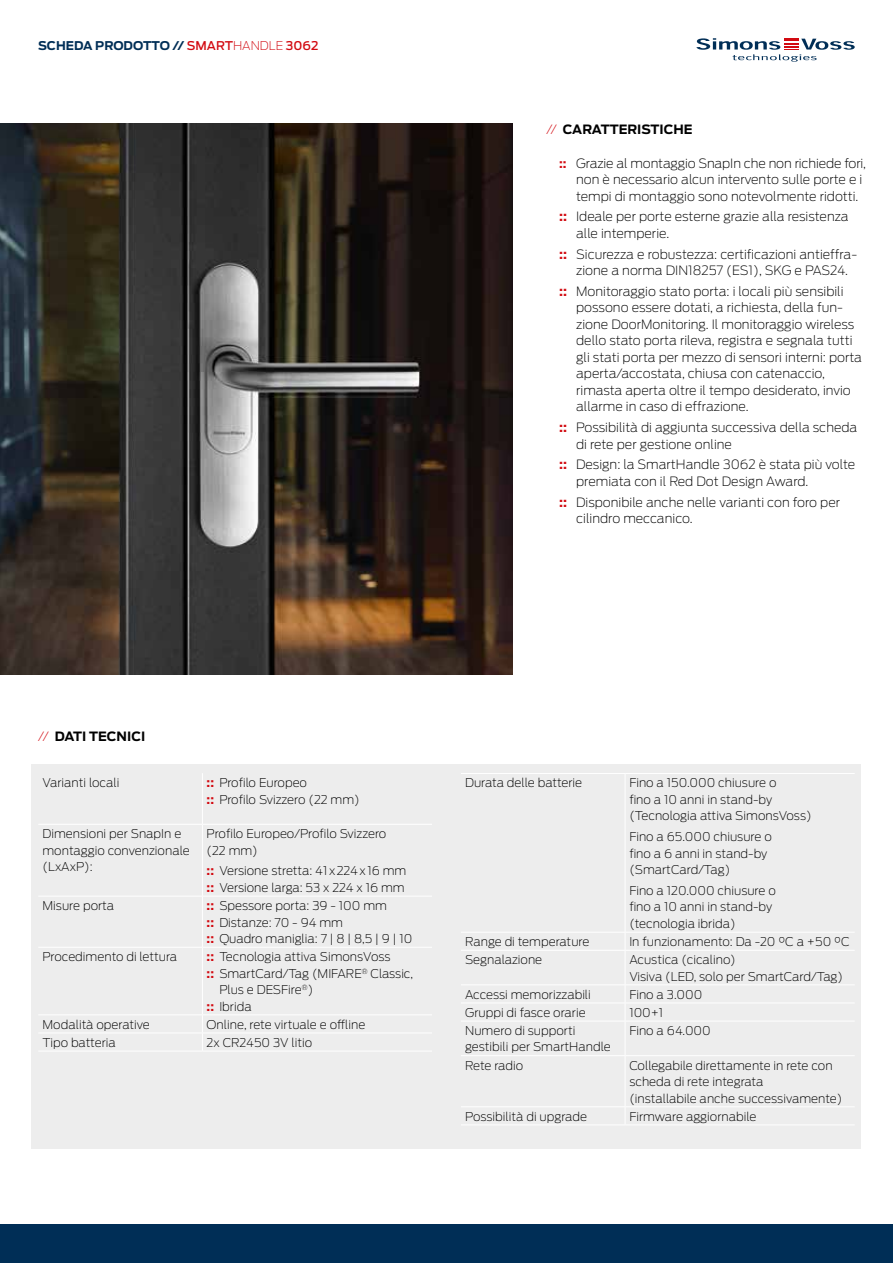
<style>
.page{position:relative;width:893px;height:1263px;background:#fff}
.page>*{position:absolute;margin:0;border:0;box-sizing:border-box;transform-origin:0 0}
.t1{font:200 12.75px/16.5px "Antenna";color:#000}
.t2{font:700 12.75px "Antenna";color:#000}
.t3{font:200 12px/16.5px "Antenna";color:#000}
.t4{font:700 12px "Antenna";color:#002e56}
.s1{font-weight:500;color:#d20a11}
.s2{font-weight:200;color:#d20a11}
.s3{font-weight:700;font-size:12px;color:#d20a11}
.s4{font-weight:700;color:#d20a11}
</style>
<div class="page">
<div style="left:31px;top:765px;width:830px;height:384px;background:#ededed"></div>
<hr style="left:38px;top:824px;width:164px;height:1px;background:#fff">
<hr style="left:202px;top:824px;width:230px;height:1px;background:#fff">
<hr style="left:38px;top:896px;width:164px;height:1px;background:#fff">
<hr style="left:202px;top:896px;width:230px;height:1px;background:#fff">
<hr style="left:38px;top:947px;width:164px;height:1px;background:#fff">
<hr style="left:202px;top:947px;width:230px;height:1px;background:#fff">
<hr style="left:38px;top:1014px;width:164px;height:1px;background:#fff">
<hr style="left:202px;top:1014px;width:230px;height:1px;background:#fff">
<hr style="left:38px;top:1032px;width:164px;height:1px;background:#fff">
<hr style="left:202px;top:1032px;width:230px;height:1px;background:#fff">
<hr style="left:38px;top:1051px;width:164px;height:1px;background:#fff">
<hr style="left:202px;top:1051px;width:230px;height:1px;background:#fff">
<hr style="left:202px;top:773px;width:1px;height:51px;background:#fff">
<hr style="left:202px;top:825px;width:1px;height:71px;background:#fff">
<hr style="left:202px;top:896px;width:1px;height:51px;background:#fff">
<hr style="left:202px;top:948px;width:1px;height:66px;background:#fff">
<svg style="left:202px;top:1015px;width:1px;height:36px"></svg>
<hr style="left:461px;top:773px;width:164px;height:1px;background:#fff">
<hr style="left:625px;top:773px;width:230px;height:1px;background:#fff">
<hr style="left:461px;top:932px;width:164px;height:1px;background:#fff">
<hr style="left:625px;top:932px;width:230px;height:1px;background:#fff">
<hr style="left:461px;top:950px;width:164px;height:1px;background:#fff">
<hr style="left:625px;top:950px;width:230px;height:1px;background:#fff">
<hr style="left:461px;top:984px;width:164px;height:1px;background:#fff">
<hr style="left:625px;top:984px;width:230px;height:1px;background:#fff">
<hr style="left:461px;top:1002px;width:164px;height:1px;background:#fff">
<hr style="left:625px;top:1002px;width:230px;height:1px;background:#fff">
<hr style="left:461px;top:1021px;width:164px;height:1px;background:#fff">
<hr style="left:625px;top:1021px;width:230px;height:1px;background:#fff">
<hr style="left:461px;top:1055px;width:164px;height:1px;background:#fff">
<hr style="left:625px;top:1055px;width:230px;height:1px;background:#fff">
<hr style="left:625px;top:774px;width:1px;height:158px;background:#fff">
<hr style="left:625px;top:951px;width:1px;height:33px;background:#fff">
<hr style="left:625px;top:1021px;width:1px;height:34px;background:#fff">
<hr style="left:625px;top:1056px;width:1px;height:50px;background:#fff">
<hr style="left:461px;top:1106px;width:164px;height:1px;background:#fff">
<hr style="left:625px;top:1106px;width:230px;height:1px;background:#fff">
<hr style="left:461px;top:1124px;width:164px;height:1px;background:#fff">
<hr style="left:625px;top:1124px;width:230px;height:1px;background:#fff">
<img style="left:0;top:123px;width:512px;height:551px">
<div style="left:0;top:1225px;width:893px;height:38px;background:#002e56"></div>
<svg style="left:696px;top:38px;width:159px;height:24px"></svg>
<p class="t4" style="left:38px;top:37px;width:282px">SCHEDA PRODOTTO // <span class="s1">SMART</span><span class="s2">HANDLE</span> <span class="s1">3062</span></p>
<p class="t2" style="left:546px;top:120px;width:148px"><span class="s2">//</span> CARATTERISTICHE</p>
<p class="t1" style="left:576px;top:154px;width:292px;text-indent:-17px"><span class="s3">::</span> Grazie al montaggio SnapIn che non richiede fori, non è necessario alcun intervento sulle porte e i tempi di montaggio sono notevolmente ridotti.</p>
<p class="t1" style="left:576px;top:208px;width:274px;text-indent:-17px"><span class="s4">::</span> Ideale per porte esterne grazie alla resistenza alle intemperie.</p>
<p class="t1" style="left:576px;top:245px;width:283px;text-indent:-17px"><span class="s4">::</span> Sicurezza e robustezza: certificazioni antieffra&shy;zione a norma DIN18257 (ES1), SKG e PAS24.</p>
<p class="t1" style="left:576px;top:282px;width:287px;text-indent:-17px"><span class="s4">::</span> Monitoraggio stato porta: i locali più sensibili possono essere dotati, a richiesta, della fun&shy;zione DoorMonitoring. Il monitoraggio wireless dello stato porta rileva, registra e segnala tutti gli stati porta per mezzo di sensori interni: porta aperta/accostata, chiusa con catenaccio, rimasta aperta oltre il tempo desiderato, invio allarme in caso di effrazione.</p>
<p class="t1" style="left:576px;top:419px;width:283px;text-indent:-17px"><span class="s4">::</span> Possibilità di aggiunta successiva della scheda di rete per gestione online</p>
<p class="t1" style="left:576px;top:456px;width:281px;text-indent:-17px"><span class="s4">::</span> Design: la SmartHandle 3062 è stata più volte premiata con il Red Dot Design Award.</p>
<p class="t1" style="left:576px;top:493px;width:266px;text-indent:-17px"><span class="s4">::</span> Disponibile anche nelle varianti con foro per cilindro meccanico.</p>
<p class="t2" style="left:38px;top:727px;width:108px"><span class="s2">//</span> DATI TECNICI</p>
<p class="t3" style="left:43px;top:774px;width:78px">Varianti locali</p>
<p class="t3" style="left:207px;top:774px;width:155px"><span class="s4">::</span> Profilo Europeo<br><span class="s4">::</span> Profilo Svizzero (22 mm)</p>
<p class="t3" style="left:43px;top:825px;width:149px">Dimensioni per SnapIn e montaggio convenzionale (LxAxP):</p>
<p class="t3" style="left:207px;top:825px;width:181px">Profilo Europeo/Profilo Svizzero (22 mm)</p>
<p class="t3" style="left:207px;top:862px;width:201px"><span class="s4">::</span> Versione stretta: 41x224x16 mm <span class="s4">::</span> Versione larga: 53 x 224 x 16 mm</p>
<p class="t3" style="left:43px;top:897px;width:73px">Misure porta</p>
<p class="t3" style="left:207px;top:897px;width:207px"><span class="s4">::</span> Spessore porta: 39 - 100 mm<br><span class="s4">::</span> Distanze: 70 - 94 mm<br><span class="s4">::</span> Quadro maniglia: 7 | 8 | 8,5 | 9 | 10</p>
<p class="t3" style="left:43px;top:948px;width:136px">Procedimento di lettura</p>
<p class="t3" style="left:207px;top:948px;width:185px"><span class="s4">::</span> Tecnologia attiva SimonsVoss</p>
<p class="t3" style="left:207px;top:964px;width:208px"><span class="s4">::</span> SmartCard/Tag (MIFARE<sup>®</sup> Classic,</p>
<p class="t3" style="left:219px;top:981px;width:95px">Plus e DESFire<sup>®</sup>)</p>
<p class="t3" style="left:207px;top:997px;width:47px"><span class="s4">::</span> Ibrida</p>
<p class="t3" style="left:43px;top:1016px;width:109px">Modalità operative</p>
<p class="t3" style="left:207px;top:1016px;width:160px">Online, rete virtuale e offline</p>
<p class="t3" style="left:43px;top:1034px;width:75px">Tipo batteria</p>
<p class="t3" style="left:207px;top:1034px;width:107px">2x CR2450 3V litio</p>
<p class="t3" style="left:465px;top:774px;width:119px">Durata delle batterie</p>
<p class="t3" style="left:629px;top:774px;width:184px">Fino a 150.000 chiusure o<br>fino a 10 anni in stand-by (Tecnologia attiva SimonsVoss)</p>
<p class="t3" style="left:629px;top:828px;width:144px">Fino a 65.000 chiusure o fino a 6 anni in stand-by (SmartCard/Tag)</p>
<p class="t3" style="left:629px;top:882px;width:148px">Fino a 120.000 chiusure o fino a 10 anni in stand-by (tecnologia ibrida)</p>
<p class="t3" style="left:465px;top:933px;width:126px">Range di temperature</p>
<p class="t3" style="left:629px;top:933px;width:222px">In funzionamento: Da -20 °C a +50 °C</p>
<p class="t3" style="left:465px;top:951px;width:79px">Segnalazione</p>
<p class="t3" style="left:629px;top:951px;width:215px">Acustica (cicalino)<br>Visiva (LED, solo per SmartCard/Tag)</p>
<p class="t3" style="left:465px;top:986px;width:127px">Accessi memorizzabili</p>
<p class="t3" style="left:629px;top:986px;width:74px">Fino a 3.000</p>
<p class="t3" style="left:465px;top:1004px;width:122px">Gruppi di fasce orarie</p>
<p class="t3" style="left:629px;top:1004px;width:35px">100+1</p>
<p class="t3" style="left:465px;top:1022px;width:147px">Numero di supporti gestibili per SmartHandle</p>
<p class="t3" style="left:629px;top:1022px;width:83px">Fino a 64.000</p>
<p class="t3" style="left:465px;top:1056px;width:60px">Rete radio</p>
<p class="t3" style="left:629px;top:1056px;width:215px">Collegabile direttamente in rete con scheda di rete integrata<br>(installabile anche successivamente)</p>
<p class="t3" style="left:465px;top:1108px;width:123px">Possibilità di upgrade</p>
<p class="t3" style="left:629px;top:1108px;width:129px">Firmware aggiornabile</p>
</div>
